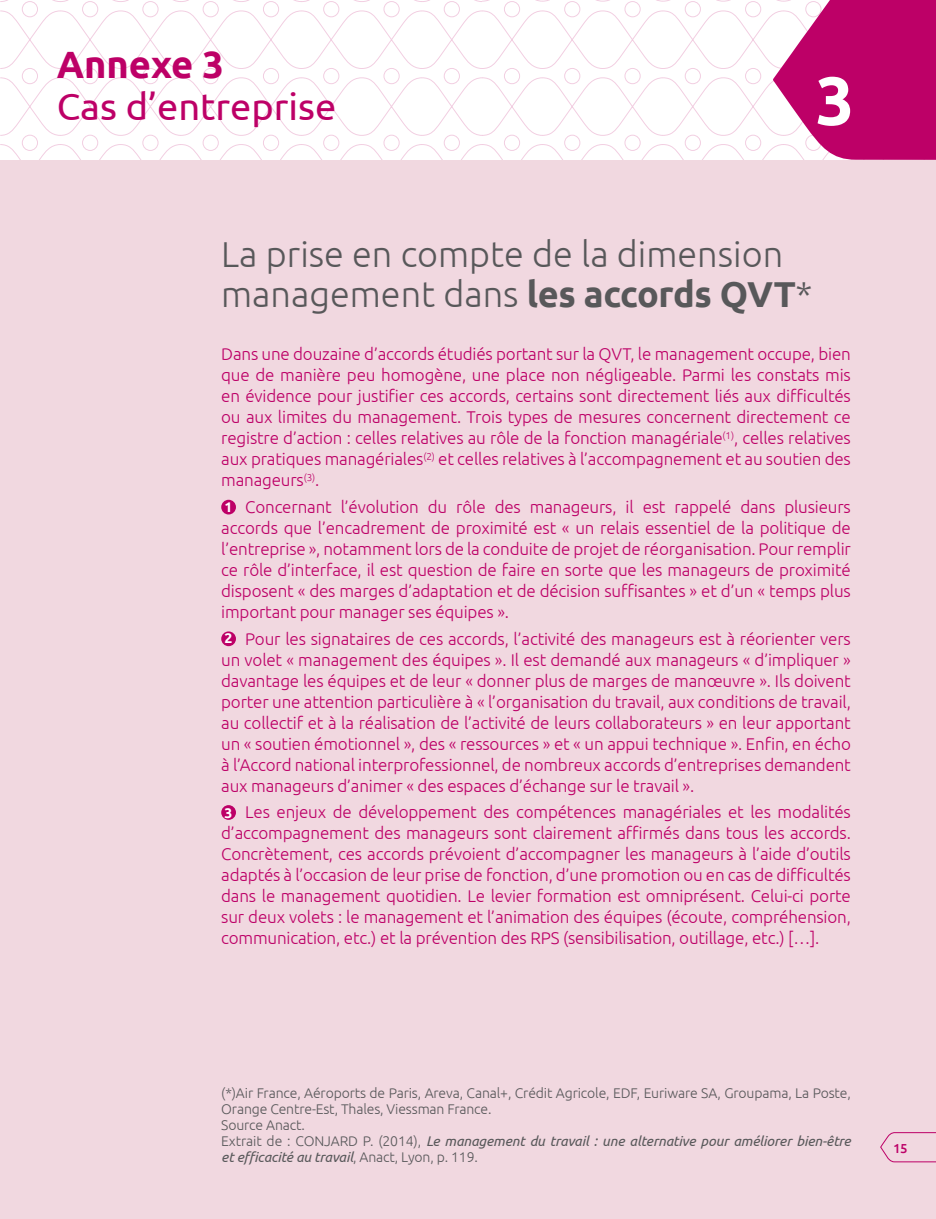
<style>
.page{position:relative;width:936px;height:1219px;background:#fff}
.page>*{position:absolute;margin:0;border:0;box-sizing:border-box;transform-origin:0 0}
.t1{font:700 68px "Ubuntu";color:#fff}
.t2{font:38px "Ubuntu";color:#bd0067}
.t3{font:700 38px "Ubuntu";color:#bd0067}
.t4{font:300 36px/40px "Ubuntu";color:#58585a}
.t5{font:300 17px/21px "Ubuntu";letter-spacing:-.01em;color:#bd0067;text-align:justify}
.t6{font:300 14px/16px "Ubuntu";letter-spacing:-.01em;color:#58585a}
.t7{font:700 14px "Ubuntu";color:#fff}
.t8{font:500 13px "Ubuntu";color:#bd0067}
.s1{font-weight:700}
.s2{font-weight:400;font-style:italic}
</style>
<div class="page">
<div style="left:0;top:148px;width:935px;height:1071px;background:#f1d8e0"></div>
<div style="left:221px;top:500px;width:15px;height:14px;background:#bd0067;border-radius:50%"></div>
<div style="left:221px;top:631px;width:15px;height:15px;background:#bd0067;border-radius:50%"></div>
<div style="left:221px;top:805px;width:15px;height:15px;background:#bd0067;border-radius:50%"></div>
<svg style="left:880px;top:1132px;width:55px;height:31px"></svg>
<svg style="left:0;top:0;width:935px;height:160px"></svg>
<h2 class="t3" style="left:57px;top:41px;width:169px">Annexe 3</h2>
<h2 class="t2" style="left:57px;top:83px;width:281px">Cas d’entreprise</h2>
<h1 class="t1" style="left:815px;top:59px;width:40px">3</h1>
<h3 class="t4" style="left:221px;top:233px;width:592px">La prise en compte de la dimension management dans <span class="s1">les accords QVT</span>*</h3>
<p class="t5" style="left:221px;top:343px;width:631px">Dans une douzaine d’accords étudiés portant sur la QVT, le management occupe, bien que de manière peu homogène, une place non négligeable. Parmi les constats mis en évidence pour justifier ces accords, certains sont directement liés aux difficultés ou aux limites du management. Trois types de mesures concernent directement ce registre d’action : celles relatives au rôle de la fonction managériale<sup>(1)</sup>, celles relatives aux pratiques managériales<sup>(2)</sup> et celles relatives à l’accompagnement et au soutien des manageurs<sup>(3)</sup>.</p>
<p class="t5" style="left:221px;top:496px;width:631px;text-indent:24px">Concernant l’évolution du rôle des manageurs, il est rappelé dans plusieurs accords que l’encadrement de proximité est « un relais essentiel de la politique de l’entreprise », notamment lors de la conduite de projet de réorganisation. Pour remplir ce rôle d’interface, il est question de faire en sorte que les manageurs de proximité disposent « des marges d’adaptation et de décision suffisantes » et d’un « temps plus important pour manager ses équipes ».</p>
<p class="t5" style="left:221px;top:628px;width:631px;text-indent:24px">Pour les signataires de ces accords, l’activité des manageurs est à réorienter vers un volet « management des équipes ». Il est demandé aux manageurs « d’impliquer » davantage les équipes et de leur « donner plus de marges de manœuvre ». Ils doivent porter une attention particulière à « l’organisation du travail, aux conditions de travail, au collectif et à la réalisation de l’activité de leurs collaborateurs » en leur apportant un « soutien émotionnel », des « ressources » et « un appui technique ». Enfin, en écho à l’Accord national interprofessionnel, de nombreux accords d’entreprises demandent aux manageurs d’animer « des espaces d’échange sur le travail ».</p>
<p class="t5" style="left:221px;top:801px;width:631px;text-indent:24px">Les enjeux de développement des compétences managériales et les modalités d’accompagnement des manageurs sont clairement affirmés dans tous les accords.<br>Concrètement, ces accords prévoient d’accompagner les manageurs à l’aide d’outils adaptés à l’occasion de leur prise de fonction, d’une promotion ou en cas de difficultés dans le management quotidien. Le levier formation est omniprésent. Celui-ci porte sur deux volets : le management et l’animation des équipes (écoute, compréhension, communication, etc.) et la prévention des RPS (sensibilisation, outillage, etc.) […].</p>
<p class="t7" style="left:224px;top:499px;width:9px">1</p>
<p class="t7" style="left:224px;top:630px;width:9px">2</p>
<p class="t7" style="left:224px;top:804px;width:9px">3</p>
<p class="t6" style="left:221px;top:1085px;width:631px">(*)Air France, Aéroports de Paris, Areva, Canal+, Crédit Agricole, EDF, Euriware SA, Groupama, La Poste, Orange Centre-Est, Thales, Viessman France.<br>Source Anact.<br>Extrait de : CONJARD P. (2014), <span class="s2">Le management du travail : une alternative pour améliorer bien-être et efficacité au travail</span>, Anact, Lyon, p. 119.</p>
<p class="t8" style="left:893px;top:1140px;width:16px">15</p>
</div>
